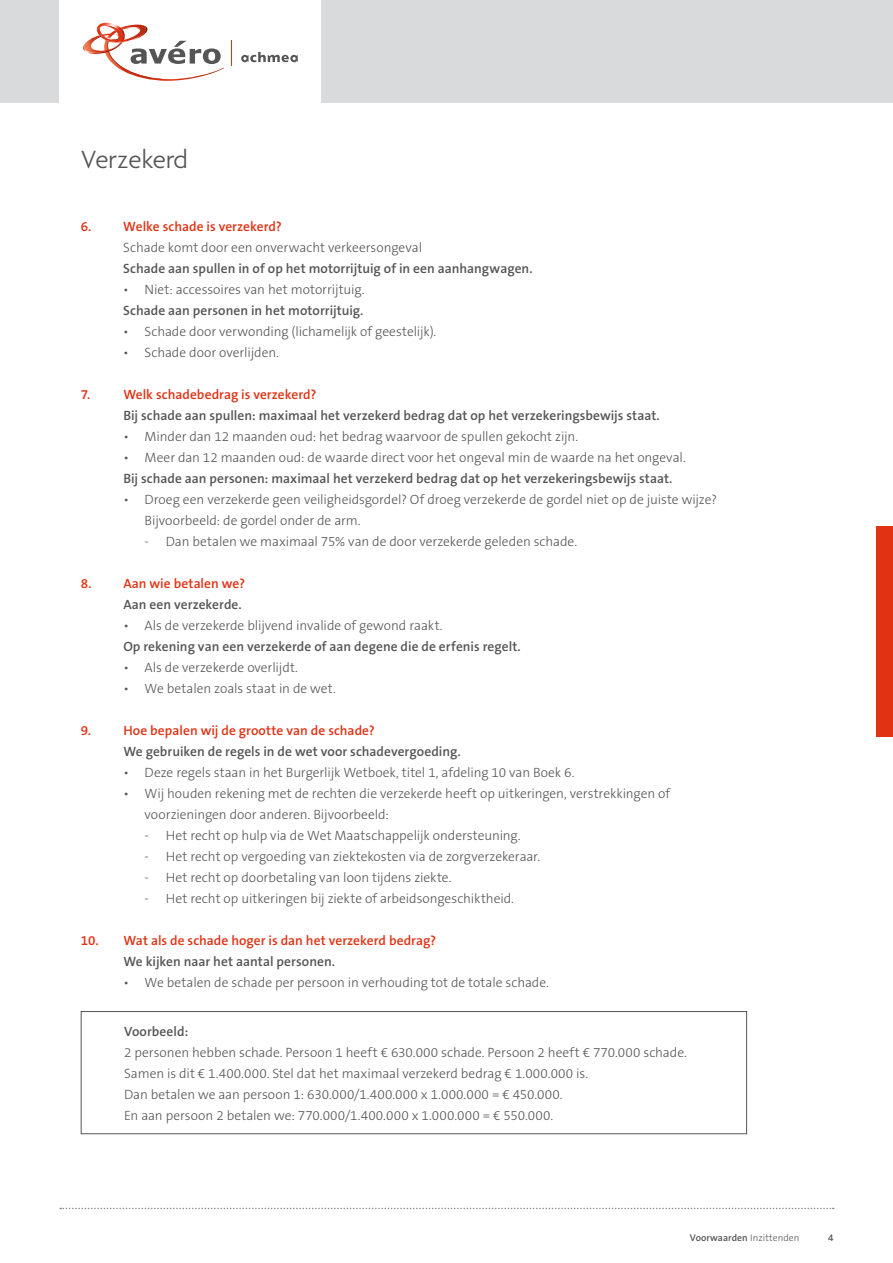
<style>
.page{position:relative;width:893px;height:1263px;background:#fff}
.page>*{position:absolute;margin:0;border:0;box-sizing:border-box;transform-origin:0 0}
.t1{font:300 27px "Agenda";color:#555}
.t2{font:300 13.5px/21px "The Sans B3";letter-spacing:-.005em;color:#555}
.t3{font:600 13.5px "The Sans B6";letter-spacing:.005em;color:#555}
.t4{font:600 13.5px "The Sans B6";letter-spacing:.005em;color:#e13214}
.t5{font:600 9.75px "The Sans B6";letter-spacing:.005em;color:#555}
.t6{font:300 9.75px "The Sans B3";color:#555}
.s1{font-family:"The Sans B3";font-weight:300}
</style>
<div class="page">
<div style="left:0;top:0;width:893px;height:103px;background:#d9dadb"></div>
<div style="left:60px;top:0;width:261px;height:103px;background:#fff"></div>
<svg style="left:241px;top:52px;width:57px;height:10px"></svg>
<svg style="left:83px;top:22px;width:141px;height:59px"></svg>
<svg style="left:231px;top:41px;width:1px;height:25px"></svg>
<svg style="left:60px;top:1208px;width:774px;height:1px"></svg>
<div style="left:876px;top:526px;width:17px;height:211px;background:#e13214"></div>
<div style="left:81px;top:1011px;width:666px;height:123px;border:1px solid #555"></div>
<h1 class="t1" style="left:81px;top:145px;width:109px">Verzekerd</h1>
<p class="t4" style="left:81px;top:219px;width:202px">6. Welke schade is verzekerd?</p>
<p class="t2" style="left:123px;top:238px;width:300px">Schade komt door een onverwacht verkeersongeval</p>
<p class="t3" style="left:123px;top:261px;width:411px">Schade aan spullen in of op het motorrijtuig of in een aanhangwagen.</p>
<p class="t2" style="left:123px;top:280px;width:243px">• Niet: accessoires van het motorrijtuig.</p>
<p class="t3" style="left:123px;top:303px;width:242px">Schade aan personen in het motorrijtuig.</p>
<p class="t2" style="left:123px;top:322px;width:315px">• Schade door verwonding (lichamelijk of geestelijk).</p>
<p class="t2" style="left:123px;top:343px;width:157px">• Schade door overlijden.</p>
<p class="t4" style="left:81px;top:387px;width:11px">7.</p>
<p class="t4" style="left:123px;top:387px;width:195px">Welk schadebedrag is verzekerd?</p>
<p class="t3" style="left:123px;top:408px;width:538px">Bij schade aan spullen: maximaal het verzekerd bedrag dat op het verzekeringsbewijs staat.</p>
<p class="t2" style="left:123px;top:427px;width:456px">• Minder dan 12 maanden oud: het bedrag waarvoor de spullen gekocht zijn.</p>
<p class="t2" style="left:123px;top:448px;width:564px">• Meer dan 12 maanden oud: de waarde direct voor het ongeval min de waarde na het ongeval.</p>
<p class="t3" style="left:123px;top:471px;width:551px">Bij schade aan personen: maximaal het verzekerd bedrag dat op het verzekeringsbewijs staat.</p>
<p class="t2" style="left:145px;top:490px;width:574px;text-indent:-21px">• Droeg een verzekerde geen veiligheidsgordel? Of droeg verzekerde de gordel niet op de juiste wijze?<br>Bijvoorbeeld: de gordel onder de arm.</p>
<p class="t2" style="left:145px;top:532px;width:434px">- Dan betalen we maximaal 75% van de door verzekerde geleden schade.</p>
<p class="t4" style="left:81px;top:576px;width:166px">8. Aan wie betalen we?</p>
<p class="t3" style="left:123px;top:597px;width:120px">Aan een verzekerde.</p>
<p class="t2" style="left:123px;top:616px;width:321px">• Als de verzekerde blijvend invalide of gewond raakt.</p>
<p class="t3" style="left:123px;top:639px;width:399px">Op rekening van een verzekerde of aan degene die de erfenis regelt.</p>
<p class="t2" style="left:123px;top:658px;width:176px">• Als de verzekerde overlijdt.</p>
<p class="t2" style="left:123px;top:679px;width:214px">• We betalen zoals staat in de wet.</p>
<p class="t4" style="left:81px;top:723px;width:295px">9. Hoe bepalen wij de grootte van de schade?</p>
<p class="t3" style="left:123px;top:744px;width:339px">We gebruiken de regels in de wet voor schadevergoeding.</p>
<p class="t2" style="left:123px;top:763px;width:453px">• Deze regels staan in het Burgerlijk Wetboek, titel 1, afdeling 10 van Boek 6.</p>
<p class="t2" style="left:145px;top:784px;width:527px;text-indent:-21px">• Wij houden rekening met de rechten die verzekerde heeft op uitkeringen, verstrekkingen of voorzieningen door anderen. Bijvoorbeeld:</p>
<p class="t2" style="left:145px;top:826px;width:378px">- Het recht op hulp via de Wet Maatschappelijk ondersteuning.</p>
<p class="t2" style="left:145px;top:847px;width:397px">- Het recht op vergoeding van ziektekosten via de zorgverzekeraar.</p>
<p class="t2" style="left:145px;top:868px;width:308px">- Het recht op doorbetaling van loon tijdens ziekte.</p>
<p class="t2" style="left:145px;top:889px;width:371px">- Het recht op uitkeringen bij ziekte of arbeidsongeschiktheid.</p>
<p class="t4" style="left:81px;top:934px;width:357px">10. Wat als de schade hoger is dan het verzekerd bedrag?</p>
<p class="t3" style="left:123px;top:955px;width:213px">We kijken naar het aantal personen.</p>
<p class="t2" style="left:123px;top:973px;width:427px">• We betalen de schade per persoon in verhouding tot de totale schade.</p>
<p class="t3" style="left:124px;top:1024px;width:66px">Voorbeeld:</p>
<p class="t2" style="left:124px;top:1043px;width:564px">2 personen hebben schade. Persoon 1 heeft € 630.000 schade. Persoon 2 heeft € 770.000 schade.<br>Samen is dit € 1.400.000. Stel dat het maximaal verzekerd bedrag € 1.000.000 is.<br>Dan betalen we aan persoon 1: 630.000/1.400.000 x 1.000.000 = € 450.000.<br>En aan persoon 2 betalen we: 770.000/1.400.000 x 1.000.000 = € 550.000.</p>
<p class="t5" style="left:690px;top:1232px;width:111px">Voorwaarden <span class="s1">Inzittenden</span></p>
<p class="t6" style="left:828px;top:1233px;width:7px">4</p>
</div>
